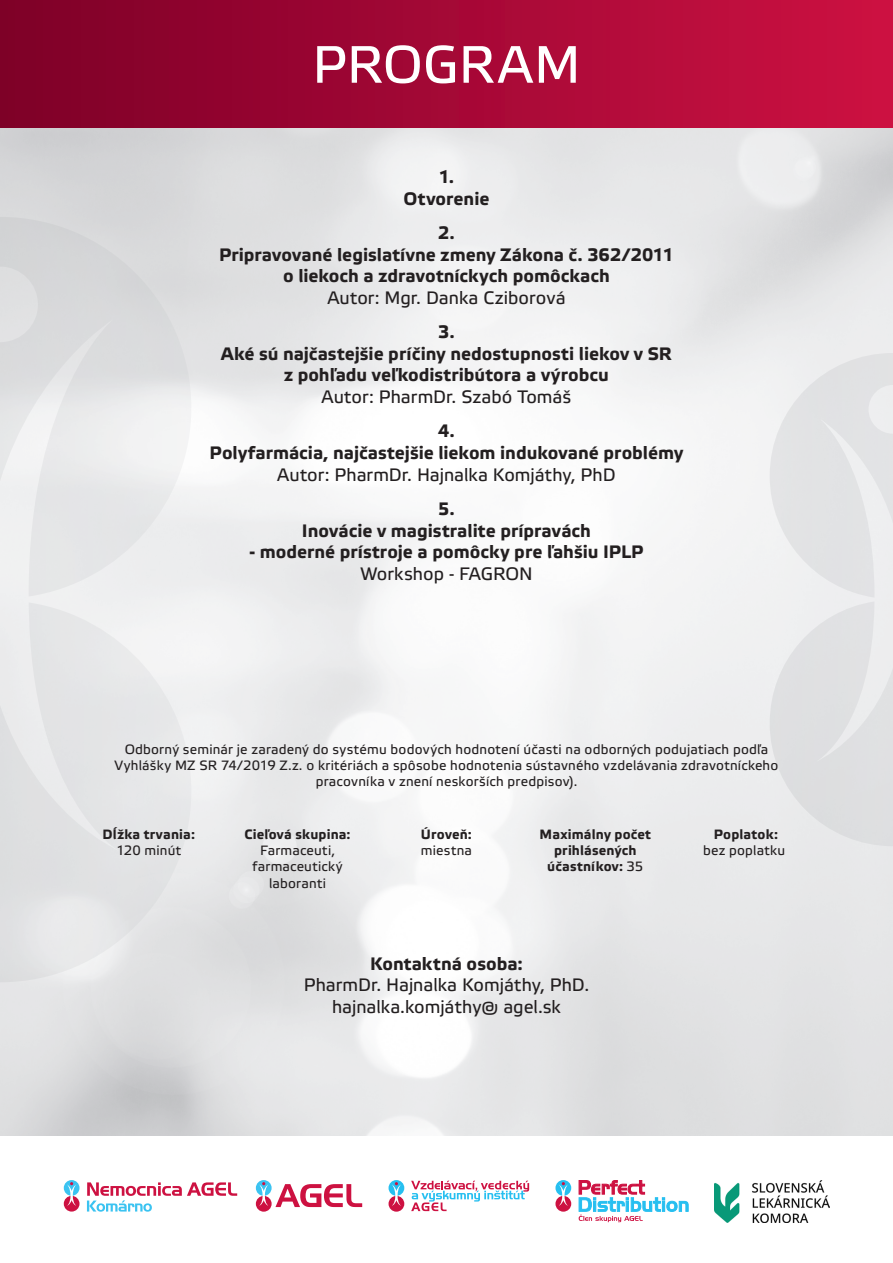
<style>
.page{position:relative;width:893px;height:1263px;background:#fff}
.page>*{position:absolute;margin:0;border:0;box-sizing:border-box;transform-origin:0 0}
.t1{font:52.5px "Etelka Text Pro";color:#fff}
.Title_Text{font:700 18px/21.6px "Etelka Text Pro";color:#231f20;text-align:center}
.Title_Text-2{font:18px/21.6px "Etelka Text Pro";color:#231f20;text-align:center}
.Title_Text-3{font:13.5px/16.2px "Etelka Text Pro";letter-spacing:.015em;color:#231f20;text-align:center}
.Title_Text-4{font:700 13.5px/16.2px "Etelka Text Pro";letter-spacing:.015em;color:#231f20}
.s1{font-weight:400}
.s2{font-weight:700}
</style>
<div class="page">
<svg style="left:0;top:217px;width:191px;height:379px"></svg>
<svg style="left:0;top:602px;width:191px;height:380px;background:#e5e6e7"></svg>
<svg style="left:770px;top:353px;width:123px;height:493px;background:#e4e5e6"></svg>
<div style="left:0;top:0;width:893px;height:128px;background:linear-gradient(to right,#7d0028,#cd1142)"></div>
<svg style="left:87px;top:1182px;width:150px;height:30px"></svg>
<svg style="left:64px;top:1180px;width:16px;height:16px"></svg>
<div style="left:64px;top:1196px;width:16px;height:15px;background:#cd1141;border-radius:50%"></div>
<svg style="left:67px;top:1182px;width:10px;height:24px"></svg>
<svg style="left:389px;top:1180px;width:15px;height:16px"></svg>
<div style="left:389px;top:1196px;width:15px;height:16px;background:#cd1141;border-radius:50%"></div>
<svg style="left:391px;top:1182px;width:10px;height:24px"></svg>
<svg style="left:411px;top:1181px;width:118px;height:30px"></svg>
<svg style="left:256px;top:1180px;width:16px;height:16px"></svg>
<svg style="left:256px;top:1196px;width:16px;height:16px"></svg>
<svg style="left:259px;top:1182px;width:10px;height:24px"></svg>
<svg style="left:275px;top:1184px;width:87px;height:23px"></svg>
<svg style="left:555px;top:1180px;width:16px;height:16px"></svg>
<svg style="left:555px;top:1196px;width:16px;height:16px"></svg>
<svg style="left:558px;top:1182px;width:10px;height:24px"></svg>
<svg style="left:579px;top:1180px;width:109px;height:42px"></svg>
<img style="left:715px;top:1180px;width:114px;height:42px">
<p class="t1" style="left:312px;top:36px;width:270px">PROGRAM</p>
<p class="Title_Text" style="left:404px;top:167px;width:87px">1.<br>Otvorenie</p>
<p class="Title_Text" style="left:219px;top:223px;width:456px">2.<br>Pripravované legislatívne zmeny Zákona č. 362/2011 o liekoch a zdravotníckych pomôckach<br><span class="s1">Autor: Mgr. Danka Cziborová</span></p>
<p class="Title_Text" style="left:221px;top:322px;width:452px">3.<br>Aké sú najčastejšie príčiny nedostupnosti liekov v SR z pohľadu veľkodistribútora a výrobcu<br><span class="s1">Autor: PharmDr. Szabó Tomáš</span></p>
<p class="Title_Text" style="left:210px;top:421px;width:475px">4.<br>Polyfarmácia, najčastejšie liekom indukované problémy<br><span class="s1">Autor: PharmDr. Hajnalka Komjáthy, PhD</span></p>
<p class="Title_Text" style="left:302px;top:499px;width:290px">5.<br>Inovácie v magistralite prípravách</p>
<p class="Title_Text" style="left:249px;top:542px;width:395px">- moderné prístroje a pomôcky pre ľahšiu IPLP<br><span class="s1">Workshop - FAGRON</span></p>
<p class="Title_Text-3" style="left:115px;top:742px;width:665px">Odborný seminár je zaradený do systému bodových hodnotení účasti na odborných podujatiach podľa<br>Vyhlášky MZ SR 74/2019 Z.z. o kritériách a spôsobe hodnotenia sústavného vzdelávania zdravotníckeho pracovníka v znení neskorších predpisov).</p>
<p class="Title_Text-4" style="left:103px;top:827px;width:94px">Dĺžka trvania:</p>
<p class="Title_Text-3" style="left:116px;top:843px;width:66px">120 minút</p>
<p class="Title_Text-4" style="left:421px;top:827px;width:53px">Úroveň: <span class="s1">miestna</span></p>
<p class="Title_Text-4" style="left:540px;top:827px;width:113px;text-align:center">Maximálny počet prihlásených účastníkov: <span class="s1">35</span></p>
<p class="Title_Text-4" style="left:714px;top:827px;width:66px">Poplatok:</p>
<p class="Title_Text-4" style="left:245px;top:827px;width:108px">Cieľová skupina:</p>
<p class="Title_Text-3" style="left:252px;top:843px;width:92px">Farmaceuti, farmaceutický laboranti</p>
<p class="Title_Text-3" style="left:703px;top:843px;width:84px">bez poplatku</p>
<p class="Title_Text-2" style="left:304px;top:954px;width:287px"><span class="s2">Kontaktná osoba:<br></span>PharmDr. Hajnalka Komjáthy, PhD.</p>
<p class="Title_Text-2" style="left:332px;top:997px;width:230px">hajnalka.komjáthy@ agel.sk</p>
</div>
